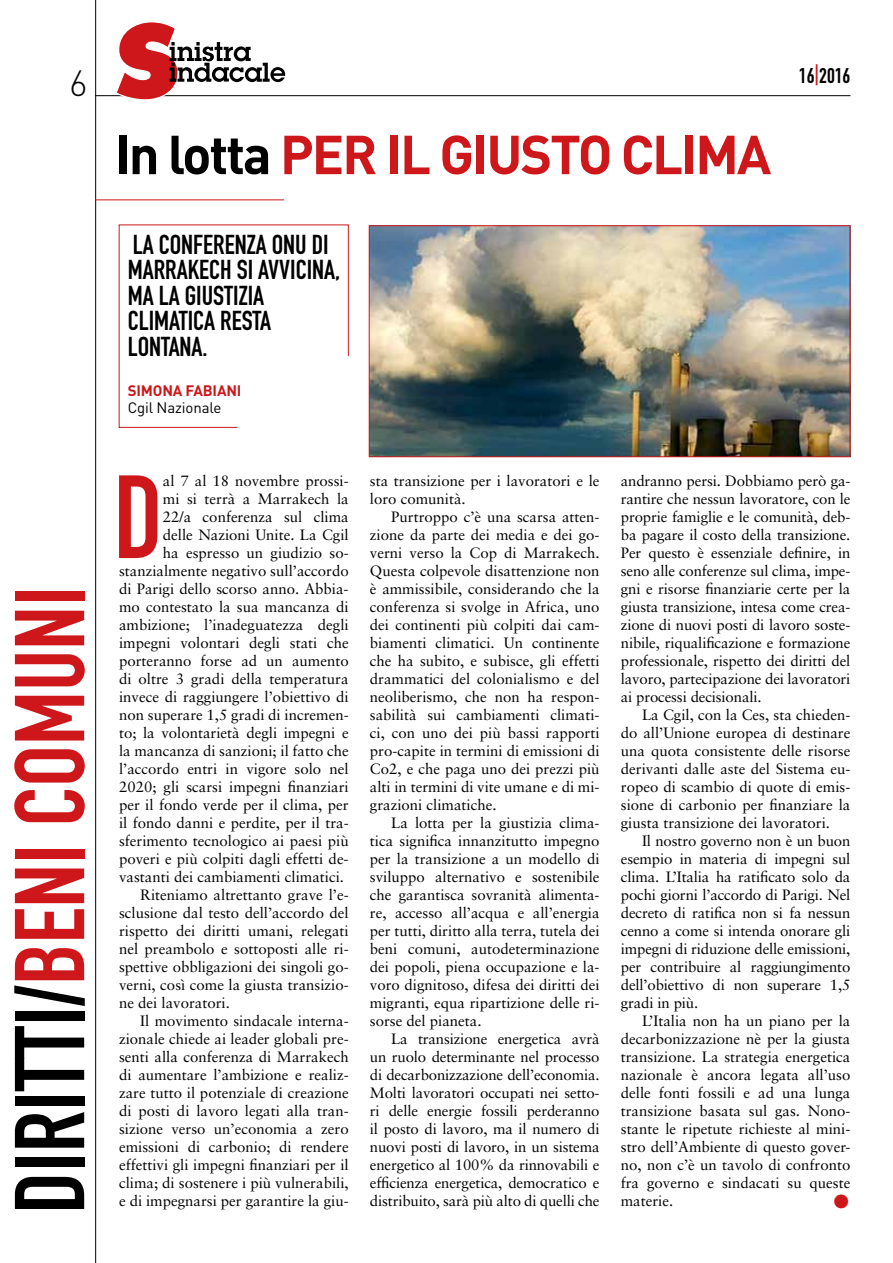
<style>
.page{position:relative;width:893px;height:1263px;background:#fff}
.page>*{position:absolute;margin:0;border:0;box-sizing:border-box;transform-origin:0 0}
.t1{font:116.1px "DIN Engschrift Std";color:#cd171a}
.t2{font:97.35px "DIN Engschrift Std";color:#cd171a}
.t3{font:700 54px "DIN";letter-spacing:-.04em;color:#cd171a}
.t4{font:300 36px "DIN";color:#000}
.t5{font:27px/25.5px "DIN Engschrift Std";color:#000}
.t6{font:21px "DIN Engschrift Std";color:#000}
.t7{font:15px/18px "Sabon";color:#000;text-align:justify}
.t8{font:700 15px "DIN";letter-spacing:-.01em;color:#cd171a}
.t9{font:15px "DIN";letter-spacing:-.01em;color:#000}
.t10{font:15px "Zapf Dingbats IT Cby BT";color:#cd171a}
.s1{color:#000}
.s2{color:#cd171a}
</style>
<div class="page">
<hr style="left:95px;top:95px;width:755px;height:1px;background:#000">
<svg style="left:115px;top:22px;width:170px;height:78px"></svg>
<hr style="left:95px;top:0;width:1px;height:1263px;background:#000">
<svg style="left:118px;top:224px;width:231px;height:204px"></svg>
<img style="left:371px;top:227px;width:477px;height:228px">
<div style="left:369px;top:225px;width:481px;height:232px;border:1px solid #cd171a"></div>
<hr style="left:95px;top:199px;width:189px;height:1px;background:#cd171a">
<h3 class="t4" style="left:69px;top:61px;width:20px">6</h3>
<h2 class="t2" style="left:-7px;top:1214px;width:629px;rotate:-90deg"><span class="s1">DIRITTI/</span>BENI COMUNI</h2>
<h3 class="t3" style="left:114px;top:119px;width:658px"><span class="s1">In lotta</span> PER IL GIUSTO CLIMA</h3>
<h3 class="t5" style="left:128px;top:232px;width:214px">LA CONFERENZA ONU DI<br>MARRAKECH SI AVVICINA,<br>MA LA GIUSTIZIA<br>CLIMATICA RESTA<br>LONTANA.</h3>
<p class="t8" style="left:128px;top:381px;width:115px">SIMONA FABIANI</p>
<p class="t9" style="left:128px;top:398px;width:95px">Cgil Nazionale</p>
<h3 class="t6" style="left:799px;top:63px;width:53px">16<span class="s2">|</span>2016</h3>
<h1 class="t1" style="left:113px;top:449px;width:51px">D</h1>
<p class="t7" style="left:163px;top:472px;width:187px">al 7 al 18 novembre prossi-</p>
<p class="t7" style="left:163px;top:490px;width:187px">mi si terrà a Marrakech la</p>
<p class="t7" style="left:163px;top:508px;width:187px">22/a conferenza sul clima</p>
<p class="t7" style="left:163px;top:526px;width:187px">delle Nazioni Unite. La Cgil</p>
<p class="t7" style="left:163px;top:544px;width:187px">ha espresso un giudizio so-</p>
<p class="t7" style="left:119px;top:562px;width:231px">stanzialmente negativo sull’accordo</p>
<p class="t7" style="left:119px;top:580px;width:231px">di Parigi dello scorso anno. Abbia-</p>
<p class="t7" style="left:119px;top:598px;width:231px">mo contestato la sua mancanza di</p>
<p class="t7" style="left:119px;top:616px;width:231px">ambizione; l’inadeguatezza degli</p>
<p class="t7" style="left:119px;top:634px;width:231px">impegni volontari degli stati che</p>
<p class="t7" style="left:119px;top:652px;width:231px">porteranno forse ad un aumento</p>
<p class="t7" style="left:119px;top:670px;width:231px">di oltre 3 gradi della temperatura</p>
<p class="t7" style="left:119px;top:688px;width:231px">invece di raggiungere l’obiettivo di</p>
<p class="t7" style="left:119px;top:706px;width:231px">non superare 1,5 gradi di incremen-</p>
<p class="t7" style="left:119px;top:724px;width:231px">to; la volontarietà degli impegni e</p>
<p class="t7" style="left:119px;top:742px;width:231px">la mancanza di sanzioni; il fatto che</p>
<p class="t7" style="left:119px;top:760px;width:231px">l’accordo entri in vigore solo nel</p>
<p class="t7" style="left:119px;top:778px;width:231px">2020; gli scarsi impegni finanziari</p>
<p class="t7" style="left:119px;top:796px;width:231px">per il fondo verde per il clima, per</p>
<p class="t7" style="left:119px;top:814px;width:231px">il fondo danni e perdite, per il tra-</p>
<p class="t7" style="left:119px;top:832px;width:231px">sferimento tecnologico ai paesi più</p>
<p class="t7" style="left:119px;top:850px;width:231px">poveri e più colpiti dagli effetti de-</p>
<p class="t7" style="left:119px;top:868px;width:226px">vastanti dei cambiamenti climatici.</p>
<p class="t7" style="left:140px;top:886px;width:210px">Riteniamo altrettanto grave l’e-</p>
<p class="t7" style="left:119px;top:904px;width:231px">sclusione dal testo dell’accordo del</p>
<p class="t7" style="left:119px;top:922px;width:231px">rispetto dei diritti umani, relegati</p>
<p class="t7" style="left:119px;top:940px;width:231px">nel preambolo e sottoposti alle ri-</p>
<p class="t7" style="left:119px;top:958px;width:231px">spettive obbligazioni dei singoli go-</p>
<p class="t7" style="left:119px;top:976px;width:231px">verni, così come la giusta transizio-</p>
<p class="t7" style="left:119px;top:994px;width:112px">ne dei lavoratori.</p>
<p class="t7" style="left:140px;top:1012px;width:210px">Il movimento sindacale interna-</p>
<p class="t7" style="left:119px;top:1030px;width:231px">zionale chiede ai leader globali pre-</p>
<p class="t7" style="left:119px;top:1048px;width:231px">senti alla conferenza di Marrakech</p>
<p class="t7" style="left:119px;top:1066px;width:231px">di aumentare l’ambizione e realiz-</p>
<p class="t7" style="left:119px;top:1084px;width:231px">zare tutto il potenziale di creazione</p>
<p class="t7" style="left:119px;top:1102px;width:231px">di posti di lavoro legati alla tran-</p>
<p class="t7" style="left:119px;top:1120px;width:231px">sizione verso un’economia a zero</p>
<p class="t7" style="left:119px;top:1138px;width:231px">emissioni di carbonio; di rendere</p>
<p class="t7" style="left:119px;top:1156px;width:231px">effettivi gli impegni finanziari per il</p>
<p class="t7" style="left:119px;top:1174px;width:231px">clima; di sostenere i più vulnerabili,</p>
<p class="t7" style="left:119px;top:1192px;width:231px">e di impegnarsi per garantire la giu-</p>
<p class="t7" style="left:370px;top:472px;width:231px">sta transizione per i lavoratori e le loro comunità.</p>
<p class="t7" style="left:370px;top:508px;width:231px;text-indent:21px">Purtroppo c’è una scarsa atten&shy;zione da parte dei media e dei go&shy;verni verso la Cop di Marrakech.<br>Questa colpevole disattenzione non è ammissibile, considerando che la conferenza si svolge in Africa, uno dei continenti più colpiti dai cam&shy;biamenti climatici. Un continente che ha subito, e subisce, gli effetti drammatici del colonialismo e del neoliberismo, che non ha respon&shy;sabilità sui cambiamenti climati&shy;ci, con uno dei più bassi rapporti pro-capite in termini di emissioni di Co2, e che paga uno dei prezzi più alti in termini di vite umane e di mi&shy;grazioni climatiche.</p>
<p class="t7" style="left:370px;top:814px;width:231px;text-indent:21px">La lotta per la giustizia clima&shy;tica significa innanzitutto impegno per la transizione a un modello di sviluppo alternativo e sostenibile che garantisca sovranità alimenta&shy;re, accesso all’acqua e all’energia per tutti, diritto alla terra, tutela dei beni comuni, autodeterminazione dei popoli, piena occupazione e la&shy;voro dignitoso, difesa dei diritti dei migranti, equa ripartizione delle ri&shy;sorse del pianeta.</p>
<p class="t7" style="left:370px;top:1030px;width:231px;text-indent:21px">La transizione energetica avrà un ruolo determinante nel processo di decarbonizzazione dell’economia.<br>Molti lavoratori occupati nei setto&shy;ri delle energie fossili perderanno il posto di lavoro, ma il numero di nuovi posti di lavoro, in un sistema energetico al 100% da rinnovabili e efficienza energetica, democratico e distribuito, sarà più alto di quelli che</p>
<p class="t7" style="left:621px;top:472px;width:231px">andranno persi. Dobbiamo però ga&shy;rantire che nessun lavoratore, con le proprie famiglie e le comunità, deb&shy;ba pagare il costo della transizione.<br>Per questo è essenziale definire, in seno alle conferenze sul clima, impe&shy;gni e risorse finanziarie certe per la giusta transizione, intesa come crea&shy;zione di nuovi posti di lavoro soste&shy;nibile, riqualificazione e formazione professionale, rispetto dei diritti del lavoro, partecipazione dei lavoratori ai processi decisionali.</p>
<p class="t7" style="left:621px;top:706px;width:231px;text-indent:21px">La Cgil, con la Ces, sta chieden&shy;do all’Unione europea di destinare una quota consistente delle risorse derivanti dalle aste del Sistema eu&shy;ropeo di scambio di quote di emis&shy;sione di carbonio per finanziare la giusta transizione dei lavoratori.</p>
<p class="t7" style="left:621px;top:832px;width:231px;text-indent:21px">Il nostro governo non è un buon esempio in materia di impegni sul clima. L’Italia ha ratificato solo da pochi giorni l’accordo di Parigi. Nel decreto di ratifica non si fa nessun cenno a come si intenda onorare gli impegni di riduzione delle emissioni, per contribuire al raggiungimento dell’obiettivo di non superare 1,5 gradi in più.</p>
<p class="t7" style="left:621px;top:1012px;width:231px;text-indent:21px">L’Italia non ha un piano per la decarbonizzazione nè per la giusta transizione. La strategia energetica nazionale è ancora legata all’uso delle fonti fossili e ad una lunga transizione basata sul gas. Nono&shy;stante le ripetute richieste al mini&shy;stro dell’Ambiente di questo gover&shy;no, non c’è un tavolo di confronto fra governo e sindacati su queste materie.</p>
<p class="t10" style="left:834px;top:1194px;width:16px">●</p>
</div>
